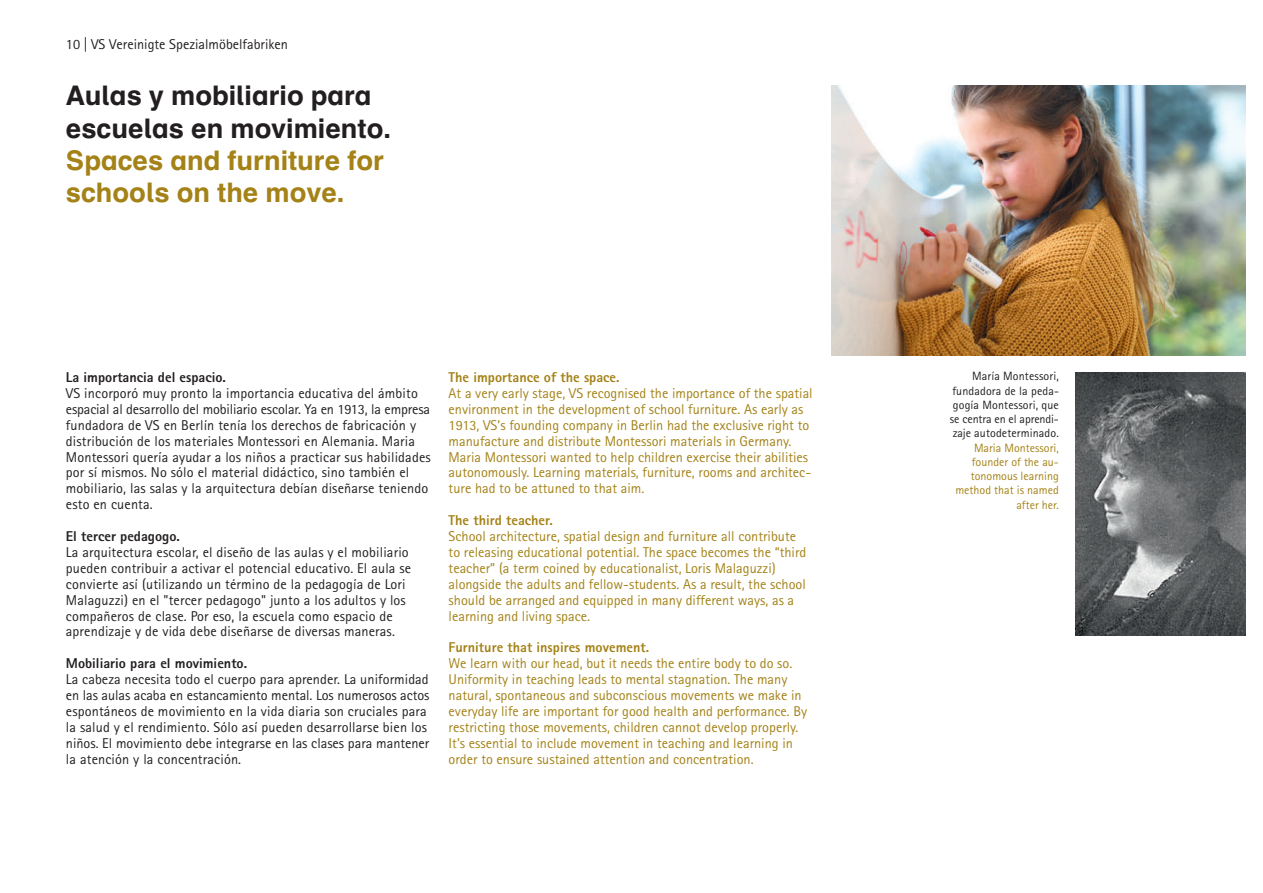
<style>
.page{position:relative;width:1263px;height:893px;background:#fff}
.page>*{position:absolute;margin:0;border:0;box-sizing:border-box;transform-origin:0 0}
.t1{font:700 27px/32.4px "Schulbuch Nord Pro";color:#231f20}
.t2{font:700 27px/32.4px "Schulbuch Nord Pro";color:#a48217}
.t3{font:14.25px/15.9px "Rotis Sans Serif Pro";letter-spacing:.01em;color:#231f20}
.t4{font:14.25px/15.9px "Rotis Sans Serif Pro";color:#a48217}
.t5{font:800 14.25px "Rotis Sans Serif Pro";color:#a48217}
.t6{font:800 14.25px "Rotis Sans Serif Pro";color:#231f20}
.t7{font:12px/14.2px "Rotis Sans Serif Pro";letter-spacing:.01em;color:#231f20;text-align:justify}
.t8{font:12px/14.2px "Rotis Sans Serif Pro";color:#a48217;text-align:right}
</style>
<div class="page">
<img style="left:1076px;top:372px;width:170px;height:264px">
<img style="left:831px;top:85px;width:415px;height:270px">
<p class="t3" style="left:66px;top:37px;width:224px">10 | VS Vereinigte Spezialmöbelfabriken</p>
<h1 class="t1" style="left:66px;top:82px;width:327px">Aulas y mobiliario para escuelas en movimiento.</h1>
<h1 class="t2" style="left:66px;top:147px;width:320px">Spaces and furniture for schools on the move.</h1>
<p class="t6" style="left:66px;top:372px;width:162px">La importancia del espacio.</p>
<p class="t3" style="left:66px;top:387px;width:366px">VS incorporó muy pronto la importancia educativa del ámbito espacial al desarrollo del mobiliario escolar. Ya en 1913, la empresa fundadora de VS en Berlín tenía los derechos de fabricación y distribución de los materiales Montessori en Alemania. Maria Montessori quería ayudar a los niños a practicar sus habilidades por sí mismos. No sólo el material didáctico, sino también el mobiliario, las salas y la arquitectura debían diseñarse teniendo esto en cuenta.</p>
<p class="t6" style="left:66px;top:531px;width:115px">El tercer pedagogo.</p>
<p class="t3" style="left:66px;top:546px;width:347px">La arquitectura escolar, el diseño de las aulas y el mobiliario pueden contribuir a activar el potencial educativo. El aula se convierte así (utilizando un término de la pedagogía de Lori Malaguzzi) en el "tercer pedagogo" junto a los adultos y los compañeros de clase. Por eso, la escuela como espacio de aprendizaje y de vida debe diseñarse de diversas maneras.</p>
<p class="t6" style="left:66px;top:658px;width:183px">Mobiliario para el movimiento.</p>
<p class="t3" style="left:66px;top:673px;width:365px">La cabeza necesita todo el cuerpo para aprender. La uniformidad en las aulas acaba en estancamiento mental. Los numerosos actos espontáneos de movimiento en la vida diaria son cruciales para la salud y el rendimiento. Sólo así pueden desarrollarse bien los niños. El movimiento debe integrarse en las clases para mantener la atención y la concentración.</p>
<p class="t5" style="left:449px;top:372px;width:172px">The importance of the space.</p>
<p class="t4" style="left:449px;top:387px;width:366px">At a very early stage, VS recognised the importance of the spatial environment in the development of school furniture. As early as 1913, VS’s founding company in Berlin had the exclusive right to manufacture and distribute Montessori materials in Germany.<br>Maria Montessori wanted to help children exercise their abilities autonomously. Learning materials, furniture, rooms and architec&shy;ture had to be attuned to that aim.</p>
<p class="t5" style="left:449px;top:515px;width:106px">The third teacher.</p>
<p class="t4" style="left:449px;top:530px;width:359px">School architecture, spatial design and furniture all contribute to releasing educational potential. The space becomes the “third teacher” (a term coined by educationalist, Loris Malaguzzi) alongside the adults and fellow-students. As a result, the school should be arranged and equipped in many different ways, as a learning and living space.</p>
<p class="t5" style="left:449px;top:643px;width:202px">Furniture that inspires movement.</p>
<p class="t4" style="left:449px;top:657px;width:360px">We learn with our head, but it needs the entire body to do so.<br>Uniformity in teaching leads to mental stagnation. The many natural, spontaneous and subconscious movements we make in everyday life are important for good health and performance. By restricting those movements, children cannot develop properly.<br>It's essential to include movement in teaching and learning in order to ensure sustained attention and concentration.</p>
<p class="t7" style="left:950px;top:370px;width:110px;text-indent:22px">María Montessori, fundadora de la peda&shy;gogía Montessori, que se centra en el aprendi&shy;zaje autodeterminado.</p>
<p class="t8" style="left:955px;top:442px;width:105px">Maria Montessori, founder of the au&shy;tonomous learning method that is named after her.</p>
</div>
